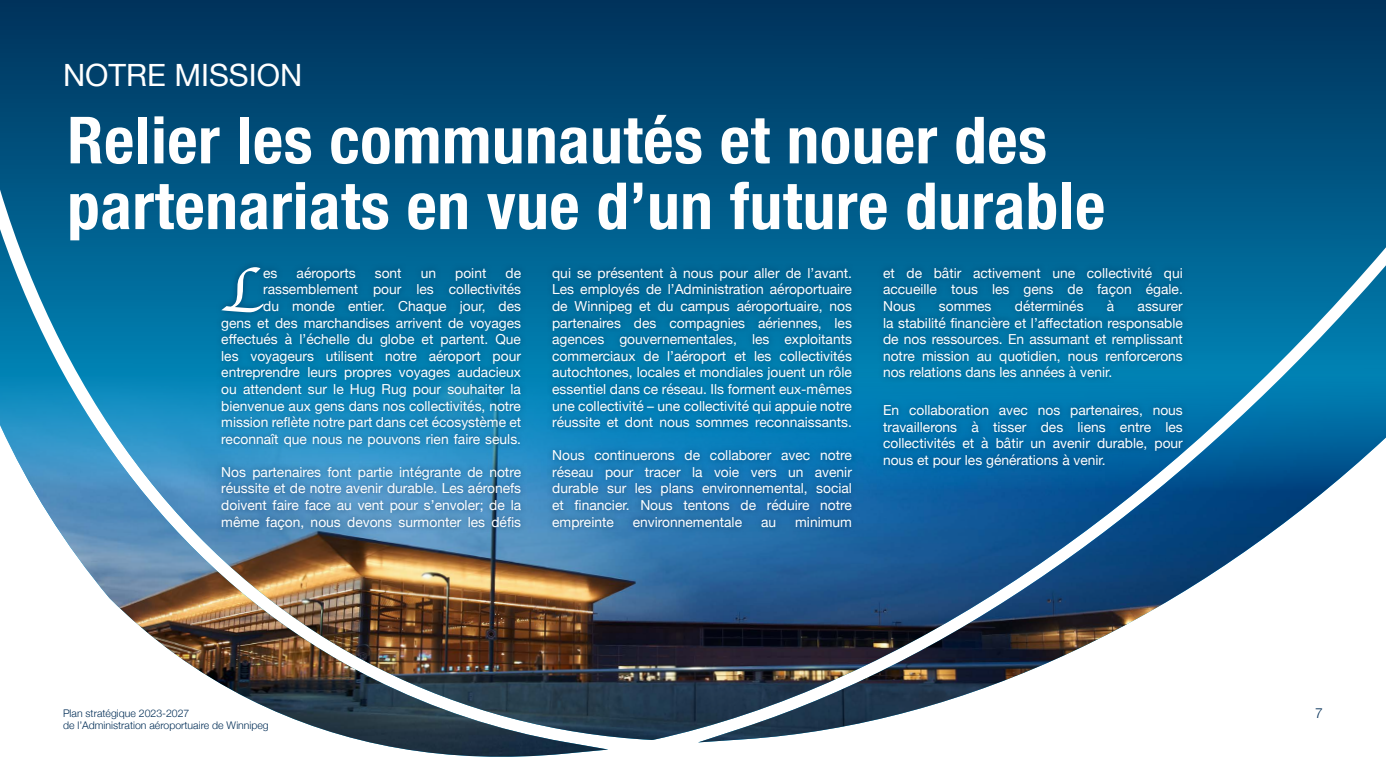
<style>
.page{position:relative;width:1386px;height:780px;background:#fff}
.page>*{position:absolute;margin:0;border:0;box-sizing:border-box;transform-origin:0 0}
.t1{font:700 condensed 65.1px/65.8px "Helvetica Neue";letter-spacing:.01em;color:#fff}
.t2{font:64.92px "Apple Chancery";color:#fff}
.t3{font:30.62px "Helvetica Neue";color:#fff}
.t4{font:300 14px "Helvetica Neue";color:#002d56}
.t5{font:13.83px/16.6px "Helvetica Neue";color:#fff;text-align:justify}
.t6{font:300 10.5px "Helvetica Neue";color:#002d56}
</style>
<div class="page">
<svg style="left:0;top:0;width:1386px;height:368px;background:#02517d"></svg>
<img style="left:0;top:368px;width:1386px;height:389px">
<div style="left:215px;top:260px;width:975px;height:276px;background:#002d56;opacity:.61"></div>
<h3 class="t3" style="left:63px;top:53px;width:241px">NOTRE MISSION</h3>
<h1 class="t1" style="left:67px;top:103px;width:1039px">Relier les communautés et nouer des partenariats en vue d’un future durable</h1>
<h2 class="t2" style="left:222px;top:238px;width:43px">L</h2>
<p class="t5" style="left:263px;top:265px;width:16px">es</p>
<p class="t5" style="left:297px;top:265px;width:61px">aéroports</p>
<p class="t5" style="left:375px;top:265px;width:28px">sont</p>
<p class="t5" style="left:421px;top:265px;width:17px">un</p>
<p class="t5" style="left:455px;top:265px;width:33px">point</p>
<p class="t5" style="left:221px;top:265px;width:301px;text-align:right">de<br>rassemblement pour les collectivités<br>du monde entier. Chaque jour, des<br>gens et des marchandises arrivent de voyages effectués à l’échelle du globe et partent. Que les voyageurs utilisent notre aéroport pour entreprendre leurs propres voyages audacieux ou attendent sur le Hug Rug pour souhaiter la bienvenue aux gens dans nos collectivités, notre mission reflète notre part dans cet écosystème et reconnaît que nous ne pouvons rien faire seuls.</p>
<p class="t5" style="left:221px;top:464px;width:301px">Nos partenaires font partie intégrante de notre réussite et de notre avenir durable. Les aéronefs doivent faire face au vent pour s’envoler; de la même façon, nous devons surmonter les défis</p>
<p class="t5" style="left:552px;top:265px;width:301px">qui se présentent à nous pour aller de l’avant.<br>Les employés de l’Administration aéroportuaire de Winnipeg et du campus aéroportuaire, nos partenaires des compagnies aériennes, les agences gouvernementales, les exploitants commerciaux de l’aéroport et les collectivités autochtones, locales et mondiales jouent un rôle essentiel dans ce réseau. Ils forment eux-mêmes une collectivité – une collectivité qui appuie notre réussite et dont nous sommes reconnaissants.</p>
<p class="t5" style="left:552px;top:448px;width:301px">Nous continuerons de collaborer avec notre réseau pour tracer la voie vers un avenir durable sur les plans environnemental, social et financier. Nous tentons de réduire notre empreinte</p>
<p class="t5" style="left:633px;top:514px;width:111px">environnementale</p>
<p class="t5" style="left:761px;top:514px;width:17px">au</p>
<p class="t5" style="left:795px;top:514px;width:58px">minimum</p>
<p class="t5" style="left:883px;top:265px;width:301px">et de bâtir activement une collectivité qui accueille tous les gens de façon égale.<br>Nous</p>
<p class="t5" style="left:939px;top:298px;width:54px">sommes</p>
<p class="t5" style="left:1015px;top:298px;width:70px">déterminés</p>
<p class="t5" style="left:1107px;top:298px;width:9px">à</p>
<p class="t5" style="left:883px;top:298px;width:301px;text-indent:255px">assurer la stabilité financière et l’affectation responsable de nos ressources. En assumant et remplissant notre mission au quotidien, nous renforcerons nos relations dans les années à venir.</p>
<p class="t5" style="left:883px;top:402px;width:301px">En collaboration avec nos partenaires, nous travaillerons à tisser des liens entre les collectivités et à bâtir un avenir durable, pour nous et pour les générations à venir.</p>
<p class="t6" style="left:63px;top:704px;width:128px">Plan stratégique 2023-2027</p>
<p class="t4" style="left:1315px;top:702px;width:9px">7</p>
<p class="t6" style="left:63px;top:717px;width:207px">de l’Administration aéroportuaire de Winnipeg</p>
</div>
